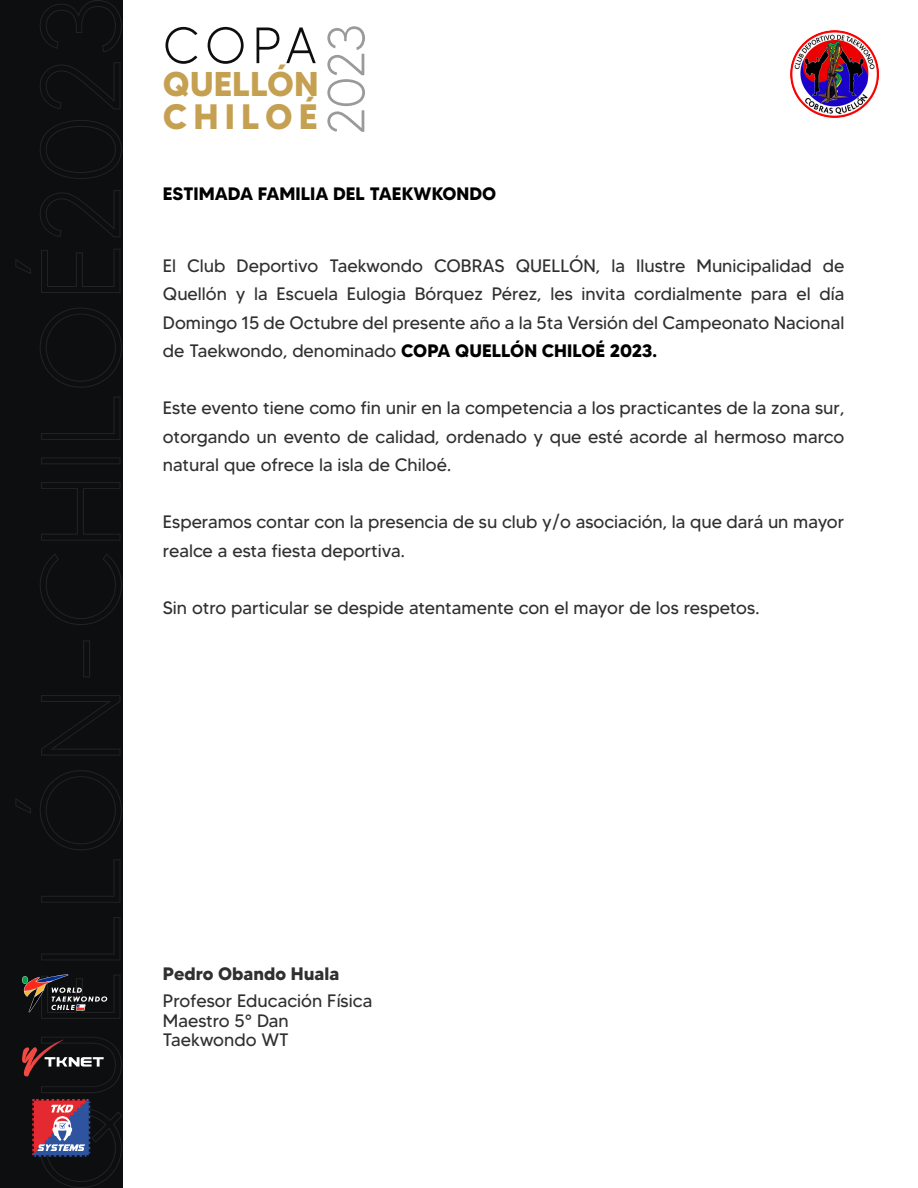
<style>
.page{position:relative;width:918px;height:1188px;background:#fff}
.page>*{position:absolute;margin:0;border:0;box-sizing:border-box;transform-origin:0 0}
.t1{font:300 51.9px "MADETOMMY";color:#9a9a9a}
.t2{font:300 51px "MADETOMMY";color:#0d0e10}
.t3{font:700 35.25px "MADETOMMY";letter-spacing:.175em;color:#c5a050}
.t4{font:700 34.35px "MADETOMMY";letter-spacing:-.005em;color:#c5a050}
.t5{font:18px/28.5px "MADETOMMY";color:#303030;text-align:justify}
.t6{font:700 18px "MADETOMMY";color:#000}
.t7{font:700 18px "MADETOMMY";color:#303030}
.s1{font-weight:700;color:#000}
</style>
<div class="page">
<div style="left:0;top:0;width:123px;height:1188px;background:#0d0e10"></div>
<svg style="left:41px;top:917px;width:79px;height:43px"></svg>
<svg style="left:41px;top:859px;width:79px;height:44px"></svg>
<svg style="left:15px;top:770px;width:107px;height:80px"></svg>
<svg style="left:41px;top:695px;width:79px;height:61px"></svg>
<svg style="left:83px;top:640px;width:7px;height:37px"></svg>
<svg style="left:40px;top:554px;width:82px;height:71px"></svg>
<svg style="left:41px;top:482px;width:79px;height:59px"></svg>
<svg style="left:41px;top:457px;width:79px;height:7px"></svg>
<svg style="left:41px;top:397px;width:79px;height:43px"></svg>
<svg style="left:40px;top:308px;width:82px;height:80px"></svg>
<svg style="left:15px;top:249px;width:105px;height:44px"></svg>
<svg style="left:40px;top:190px;width:80px;height:47px"></svg>
<svg style="left:40px;top:120px;width:82px;height:59px"></svg>
<svg style="left:40px;top:62px;width:80px;height:47px"></svg>
<svg style="left:40px;top:0;width:82px;height:52px"></svg>
<svg style="left:22px;top:1037px;width:100px;height:56px"></svg>
<svg style="left:32px;top:1099px;width:90px;height:89px"></svg>
<svg style="left:22px;top:974px;width:98px;height:45px"></svg>
<img style="left:790px;top:31px;width:89px;height:87px">
<h2 class="t2" style="left:163px;top:14px;width:156px">COPA</h2>
<h3 class="t4" style="left:163px;top:62px;width:157px">QUELLÓN</h3>
<h3 class="t3" style="left:163px;top:95px;width:156px">CHILOÉ</h3>
<h1 class="t1" style="left:314px;top:135px;width:112px;rotate:-90deg">2023</h1>
<p class="t6" style="left:163px;top:182px;width:335px">ESTIMADA FAMILIA DEL TAEKWKONDO</p>
<p class="t5" style="left:163px;top:251px;width:683px">El Club Deportivo Taekwondo COBRAS QUELLÓN, la Ilustre Municipalidad de Quellón y la Escuela Eulogia Bórquez Pérez, les invita cordialmente para el día Domingo 15 de Octubre del presente año a la 5ta Versión del Campeonato Nacional de Taekwondo, denominado <span class="s1">COPA QUELLÓN CHILOÉ 2023.</span></p>
<p class="t5" style="left:163px;top:393px;width:683px">Este evento tiene como fin unir en la competencia a los practicantes de la zona sur, otorgando un evento de calidad, ordenado y que esté acorde al hermoso marco natural que ofrece la isla de Chiloé.</p>
<p class="t5" style="left:163px;top:507px;width:683px">Esperamos contar con la presencia de su club y/o asociación, la que dará un mayor realce a esta fiesta deportiva.</p>
<p class="t5" style="left:163px;top:593px;width:598px">Sin otro particular se despide atentamente con el mayor de los respetos.</p>
<p class="t7" style="left:163px;top:963px;width:178px">Pedro Obando Huala</p>
<p class="t5" style="left:163px;top:991px;width:211px;line-height:19.5px;text-align:left">Profesor Educación Física<br>Maestro 5° Dan<br>Taekwondo WT</p>
</div>
